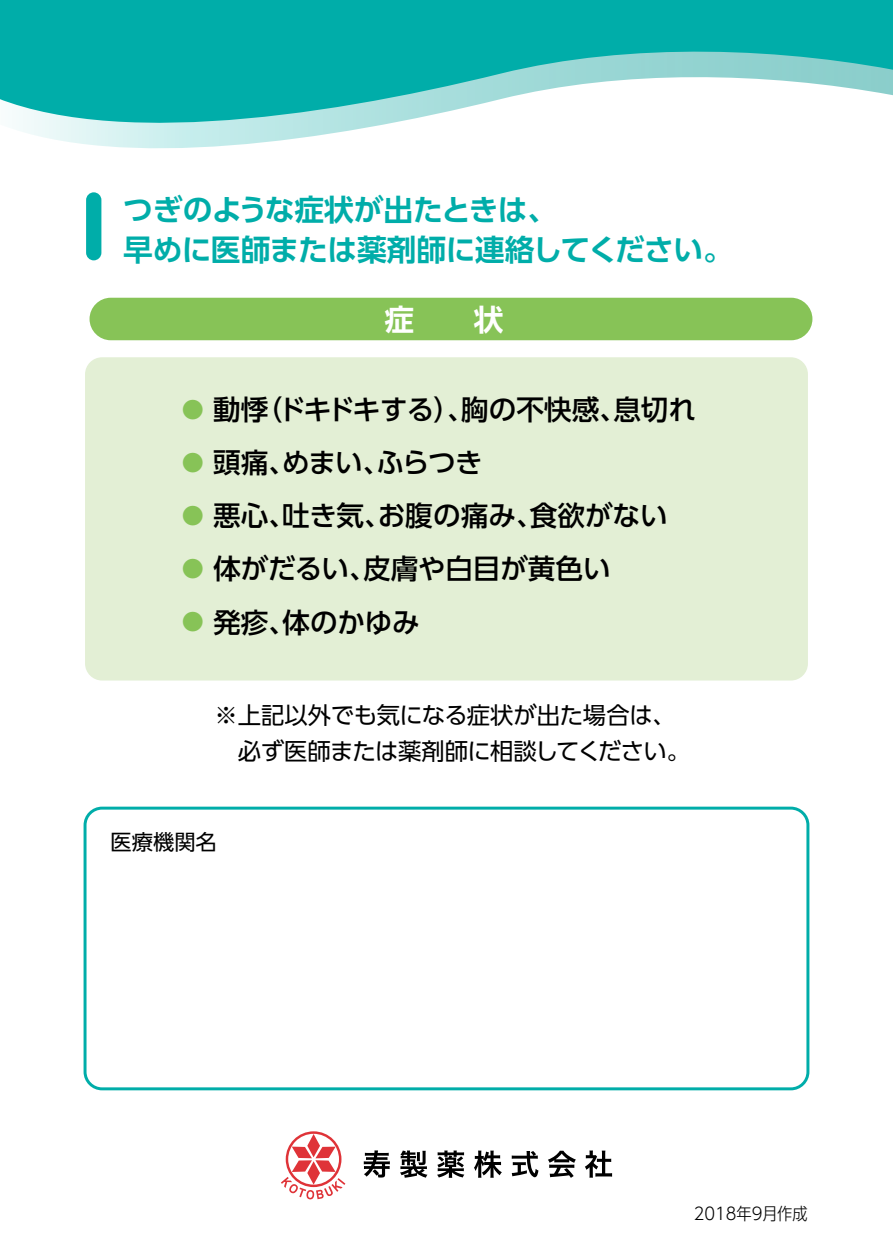
<style>
.page{position:relative;width:893px;height:1259px;background:#fff}
.page>*{position:absolute;margin:0;border:0;box-sizing:border-box;transform-origin:0 0}
.t1{font:700 29.7px/40.5px "UD Shin Go Pr 6 De";letter-spacing:-.02em;color:#00ada9}
.t2{font:700 29.7px "UD Shin Go Pr 6 De";color:#fff}
.t3{font:500 27.6px "UD Shin Go Pr 6";letter-spacing:-.005em;color:#000}
.t4{font:500 27.6px "UD Shin Go Pr 6";letter-spacing:-.035em;color:#000}
.t5{font:23.4px/36px "UD Shin Go Pr 6";letter-spacing:-.015em;color:#000}
.t6{font:500 22.2px "UD Shin Go Pr 6";color:#87c357}
.t7{font:21.3px "UD Shin Go Pr 6";color:#000}
.t8{font:300 17.1px "UD Shin Go C Oniz Pr 6";color:#000}
</style>
<div class="page">
<svg style="left:0;top:0;width:893px;height:149px;fill:#00ada9"></svg>
<div style="left:85px;top:357px;width:723px;height:323px;background:#e3efd5;border-radius:17px"></div>
<div style="left:84px;top:806px;width:725px;height:284px;border:3px solid #00ada9;border-radius:17px"></div>
<svg style="left:281px;top:1131px;width:64px;height:68px"></svg>
<svg style="left:364px;top:1150px;width:26px;height:27px"></svg>
<svg style="left:400px;top:1150px;width:27px;height:27px"></svg>
<svg style="left:437px;top:1150px;width:27px;height:27px"></svg>
<svg style="left:474px;top:1150px;width:28px;height:27px"></svg>
<svg style="left:512px;top:1151px;width:26px;height:26px"></svg>
<svg style="left:548px;top:1150px;width:28px;height:27px"></svg>
<svg style="left:585px;top:1150px;width:27px;height:27px"></svg>
<div style="left:90px;top:298px;width:722px;height:42px;background:#87c357;border-radius:21px"></div>
<div style="left:86px;top:192px;width:15px;height:68px;background:#00ada9;border-radius:8px"></div>
<p class="t1" style="left:123px;top:188px;width:611px">つぎのような症状が出たときは、<br>早めに医師または薬剤師に連絡してください。</p>
<p class="t2" style="left:384px;top:295px;width:121px">症　　状</p>
<p class="t6" style="left:182px;top:391px;width:24px">●</p>
<p class="t3" style="left:461px;top:387px;width:168px">胸の不快感、</p>
<p class="t4" style="left:213px;top:387px;width:263px">動悸ドキドキする）、</p>
<p class="t3" style="left:255px;top:387px;width:29px">（</p>
<p class="t3" style="left:613px;top:387px;width:84px">息切れ</p>
<p class="t6" style="left:182px;top:444px;width:24px">●</p>
<p class="t3" style="left:213px;top:440px;width:84px">頭痛、</p>
<p class="t3" style="left:376px;top:440px;width:108px">ふらつき</p>
<p class="t3" style="left:282px;top:440px;width:110px">めまい、</p>
<p class="t6" style="left:182px;top:498px;width:24px">●</p>
<p class="t3" style="left:530px;top:493px;width:139px">食欲がない</p>
<p class="t3" style="left:282px;top:493px;width:111px">吐き気、</p>
<p class="t3" style="left:378px;top:493px;width:167px">お腹の痛み、</p>
<p class="t3" style="left:213px;top:493px;width:84px">悪心、</p>
<p class="t6" style="left:182px;top:551px;width:24px">●</p>
<p class="t3" style="left:213px;top:546px;width:165px">体がだるい、</p>
<p class="t3" style="left:363px;top:546px;width:249px">皮膚や白目が黄色い</p>
<p class="t6" style="left:182px;top:604px;width:24px">●</p>
<p class="t3" style="left:282px;top:599px;width:139px">体のかゆみ</p>
<p class="t3" style="left:213px;top:599px;width:84px">発疹、</p>
<p class="t5" style="left:214px;top:697px;width:477px">※上記以外でも気になる症状が出た場合は、　必ず医師または薬剤師に相談してください。</p>
<p class="t7" style="left:111px;top:824px;width:108px">医療機関名</p>
<p class="t8" style="left:694px;top:1200px;width:116px">2018年9月作成</p>
</div>
